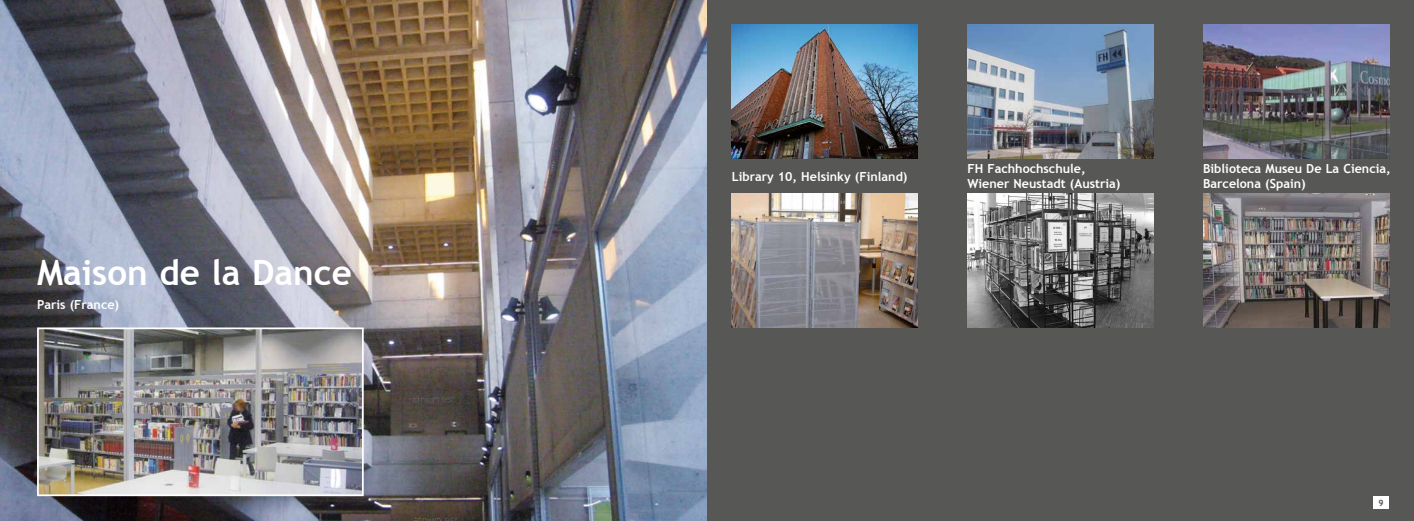
<style>
.page{position:relative;width:1414px;height:521px;background:#575756}
.page>*{position:absolute;margin:0;border:0;box-sizing:border-box;transform-origin:0 0}
.t1{font:700 35px "Trebuchet MS";color:#fff}
.t2{font:700 12.51px/15px "Trebuchet MS";color:#fff}
.t3{font:700 8.75px "Trebuchet MS";color:#575756}
</style>
<div class="page">
<img style="left:0;top:0;width:707px;height:521px">
<img style="left:1203px;top:193px;width:186px;height:134px">
<img style="left:1203px;top:25px;width:186px;height:134px">
<img style="left:40px;top:330px;width:321px;height:163px">
<div style="left:37px;top:327px;width:327px;height:169px;border:2px solid #fff"></div>
<img style="left:732px;top:193px;width:186px;height:134px">
<img style="left:732px;top:25px;width:186px;height:134px">
<img style="left:968px;top:193px;width:186px;height:134px">
<img style="left:968px;top:25px;width:186px;height:134px">
<div style="left:1373px;top:496px;width:16px;height:12px;background:#fff"></div>
<h1 class="t1" style="left:37px;top:251px;width:316px">Maison de la Dance</h1>
<p class="t2" style="left:37px;top:297px;width:84px">Paris (France)</p>
<p class="t2" style="left:967px;top:161px;width:154px">FH Fachhochschule,<br>Wiener Neustadt (Austria)</p>
<p class="t2" style="left:732px;top:169px;width:177px">Library 10, Helsinky (Finland)</p>
<p class="t2" style="left:1203px;top:161px;width:189px">Biblioteca Museu De La Ciencia,<br>Barcelona (Spain)</p>
<p class="t3" style="left:1378px;top:497px;width:7px">9</p>
</div>
